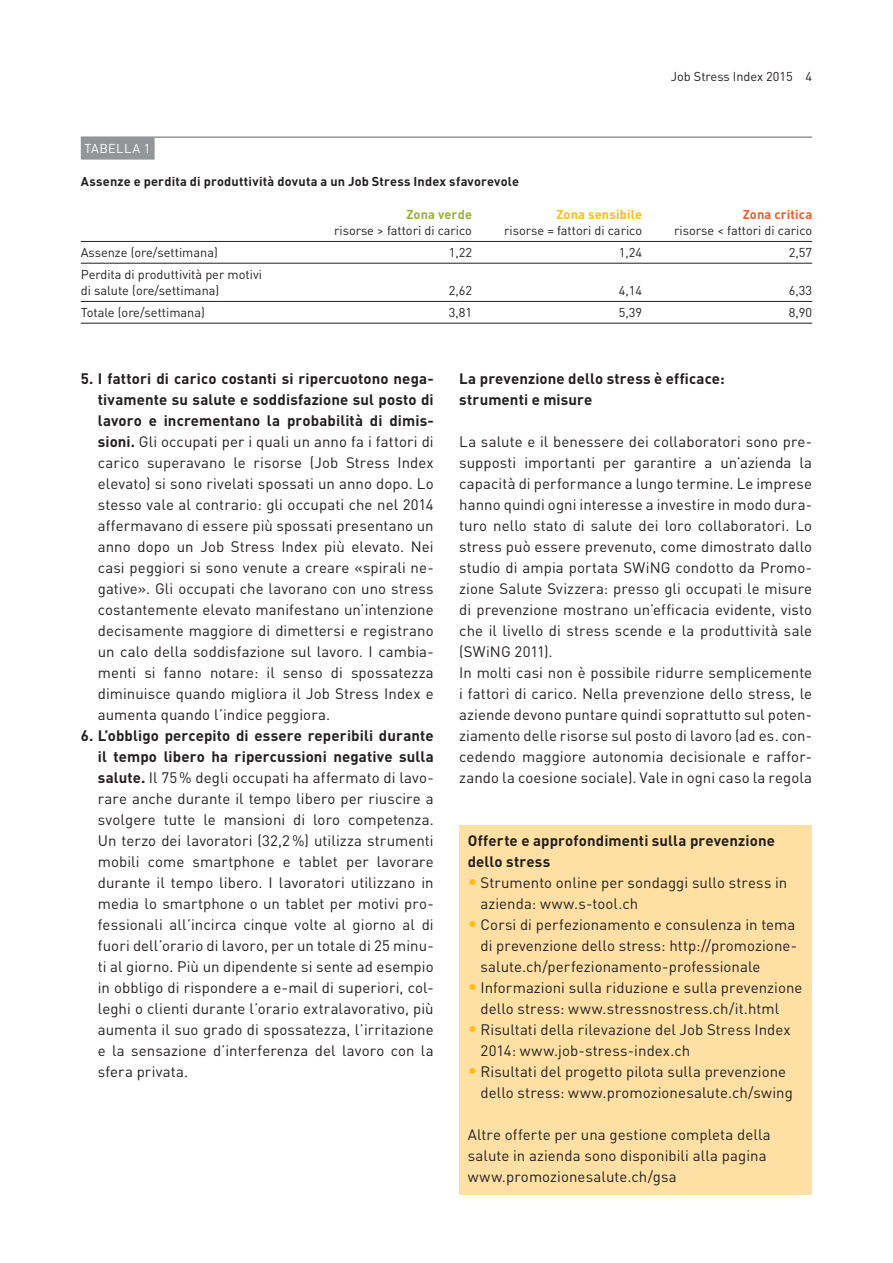
<style>
.page{position:relative;width:893px;height:1263px;background:#fff}
.page>*{position:absolute;margin:0;border:0;box-sizing:border-box;transform-origin:0 0}
.t1{font:15px/21px "DINOT";letter-spacing:.005em;color:#231f20}
.t2{font:700 15px/21px "DINOT";letter-spacing:.01em;color:#231f20}
.t3{font:12.75px/16.5px "DINOT";color:#231f20}
.t4{font:700 12.75px "DINOT";letter-spacing:.015em;color:#231f20}
.t5{font:700 12.75px "DINOT";letter-spacing:.015em;color:#fdbc12}
.t6{font:700 12.75px "DINOT";letter-spacing:.015em;color:#f15921}
.t7{font:700 12.75px "DINOT";letter-spacing:.015em;color:#9cb226}
.t8{font:12.75px "DINOT";color:#fff}
.s1{font-weight:700}
.s2{font-size:18px;color:#fdbc12}
</style>
<div class="page">
<hr style="left:81px;top:136px;width:731px;height:2px;background:#939598">
<div style="left:81px;top:137px;width:74px;height:23px;background:#939598"></div>
<hr style="left:81px;top:241px;width:221px;height:1px;background:#231f20">
<hr style="left:302px;top:241px;width:170px;height:1px;background:#231f20">
<hr style="left:472px;top:241px;width:170px;height:1px;background:#231f20">
<hr style="left:642px;top:241px;width:170px;height:1px;background:#231f20">
<hr style="left:81px;top:263px;width:221px;height:1px;background:#231f20">
<hr style="left:302px;top:263px;width:170px;height:1px;background:#231f20">
<hr style="left:472px;top:263px;width:170px;height:1px;background:#231f20">
<hr style="left:642px;top:263px;width:170px;height:1px;background:#231f20">
<hr style="left:81px;top:301px;width:221px;height:1px;background:#231f20">
<hr style="left:302px;top:301px;width:170px;height:1px;background:#231f20">
<hr style="left:472px;top:301px;width:170px;height:1px;background:#231f20">
<hr style="left:642px;top:301px;width:170px;height:1px;background:#231f20">
<hr style="left:81px;top:323px;width:221px;height:1px;background:#231f20">
<hr style="left:302px;top:323px;width:170px;height:1px;background:#231f20">
<hr style="left:472px;top:323px;width:170px;height:1px;background:#231f20">
<hr style="left:642px;top:323px;width:170px;height:1px;background:#231f20">
<div style="left:459px;top:825px;width:353px;height:370px;background:#ffe0a4"></div>
<p class="t8" style="left:84px;top:140px;width:16px">Tabella</p>
<p class="t8" style="left:144px;top:140px;width:8px">1</p>
<p class="t4" style="left:81px;top:173px;width:440px">Assenze e perdita di produttività dovuta a un Job Stress Index sfavorevole</p>
<p class="t7" style="left:406px;top:206px;width:67px">Zona verde</p>
<p class="t3" style="left:334px;top:222px;width:139px">risorse &gt; fattori di carico</p>
<p class="t5" style="left:556px;top:206px;width:87px">Zona sensibile</p>
<p class="t3" style="left:504px;top:222px;width:139px">risorse = fattori di carico</p>
<p class="t3" style="left:671px;top:67px;width:143px">Job Stress Index 2015 4</p>
<p class="t6" style="left:743px;top:206px;width:71px">Zona critica</p>
<p class="t3" style="left:674px;top:222px;width:139px">risorse &lt; fattori di carico</p>
<p class="t3" style="left:81px;top:244px;width:139px">Assenze (ore/settimana)</p>
<p class="t3" style="left:449px;top:244px;width:25px">1,22</p>
<p class="t3" style="left:619px;top:244px;width:25px">1,24</p>
<p class="t3" style="left:789px;top:244px;width:25px">2,57</p>
<p class="t3" style="left:81px;top:266px;width:183px">Perdita di produttività per motivi di salute (ore/settimana)</p>
<p class="t3" style="left:449px;top:282px;width:25px">2,62</p>
<p class="t3" style="left:619px;top:282px;width:25px">4,14</p>
<p class="t3" style="left:789px;top:282px;width:25px">6,33</p>
<p class="t3" style="left:81px;top:304px;width:126px">Totale (ore/settimana)</p>
<p class="t3" style="left:449px;top:304px;width:25px">3,81</p>
<p class="t3" style="left:619px;top:304px;width:25px">5,39</p>
<p class="t3" style="left:789px;top:304px;width:25px">8,90</p>
<p class="t1" style="left:98px;top:367px;width:337px;text-align:justify;text-indent:-17px"><span class="s1">5. I fattori di carico costanti si ripercuotono nega&shy;tivamente su salute e soddisfazione sul posto di lavoro e incrementano la probabilità di dimis&shy;sioni.</span> Gli occupati per i quali un anno fa i fattori di carico superavano le risorse (Job Stress Index elevato) si sono rivelati spossati un anno dopo. Lo stesso vale al contrario: gli occupati che nel 2014 affermavano di essere più spossati presentano un anno dopo un Job Stress Index più elevato. Nei casi peggiori si sono venute a creare «spirali ne&shy;gative». Gli occupati che lavorano con uno stress costantemente elevato manifestano un’intenzione decisamente maggiore di dimettersi e registrano un calo della soddisfazione sul lavoro. I cambia&shy;menti si fanno notare: il senso di spossatezza diminuisce quando migliora il Job Stress Index e aumenta quando l’indice peggiora.</p>
<p class="t1" style="left:98px;top:724px;width:337px;text-align:justify;text-indent:-17px"><span class="s1">6. L’obbligo percepito di essere reperibili durante il tempo libero ha ripercussioni negative sulla salute.</span> Il 75% degli occupati ha affermato di lavo&shy;rare anche durante il tempo libero per riuscire a svolgere tutte le mansioni di loro competenza.<br>Un terzo dei lavoratori (32,2%) utilizza strumenti mobili come smartphone e tablet per lavorare durante il tempo libero. I lavoratori utilizzano in media lo smartphone o un tablet per motivi pro&shy;fessionali all’incirca cinque volte al giorno al di fuori dell’orario di lavoro, per un totale di 25 minu&shy;ti al giorno. Più un dipendente si sente ad esempio in obbligo di rispondere a e-mail di superiori, col&shy;leghi o clienti durante l’orario extralavorativo, più aumenta il suo grado di spossatezza, l’irritazione e la sensazione d’interferenza del lavoro con la sfera privata.</p>
<p class="t2" style="left:459px;top:367px;width:267px">La prevenzione dello stress è efficace: strumenti e misure</p>
<p class="t1" style="left:459px;top:430px;width:354px">La salute e il benessere dei collaboratori sono pre&shy;supposti importanti per garantire a un’azienda la capacità di performance a lungo termine. Le imprese hanno quindi ogni interesse a investire in modo dura&shy;turo nello stato di salute dei loro collaboratori. Lo stress può essere prevenuto, come dimostrato dallo studio di ampia portata SWiNG condotto da Promo&shy;zione Salute Svizzera: presso gli occupati le misure di prevenzione mostrano un’efficacia evidente, visto che il livello di stress scende e la produttività sale (SWiNG 2011).<br>In molti casi non è possibile ridurre semplicemente i fattori di carico. Nella prevenzione dello stress, le aziende devono puntare quindi soprattutto sul poten&shy;ziamento delle risorse sul posto di lavoro (ad es. con&shy;cedendo maggiore autonomia decisionale e raffor&shy;zando la coesione sociale). Vale in ogni caso la regola</p>
<p class="t2" style="left:468px;top:829px;width:309px">Offerte e approfondimenti sulla prevenzione dello stress</p>
<p class="t1" style="left:480px;top:871px;width:308px;text-indent:-13px"><span class="s2">•</span> Strumento online per sondaggi sullo stress in azienda: www.s-tool.ch</p>
<p class="t1" style="left:480px;top:913px;width:318px;text-align:justify;text-indent:-13px"><span class="s2">•</span> Corsi di perfezionamento e consulenza in tema di prevenzione dello stress: http://promozione&shy;salute.ch/perfezionamento- professionale</p>
<p class="t1" style="left:480px;top:976px;width:324px;text-indent:-13px"><span class="s2">•</span> Informazioni sulla riduzione e sulla prevenzione dello stress: www.stressnostress.ch/it.html</p>
<p class="t1" style="left:480px;top:1018px;width:312px;text-indent:-13px"><span class="s2">•</span> Risultati della rilevazione del Job Stress Index<br>2014: www.job-stress-index.ch</p>
<p class="t1" style="left:480px;top:1060px;width:314px;text-indent:-13px"><span class="s2">•</span> Risultati del progetto pilota sulla prevenzione dello stress: www.promozionesalute.ch/swing</p>
<p class="t1" style="left:468px;top:1123px;width:304px">Altre offerte per una gestione completa della salute in azienda sono disponibili alla pagina www.promozionesalute.ch/gsa</p>
</div>
